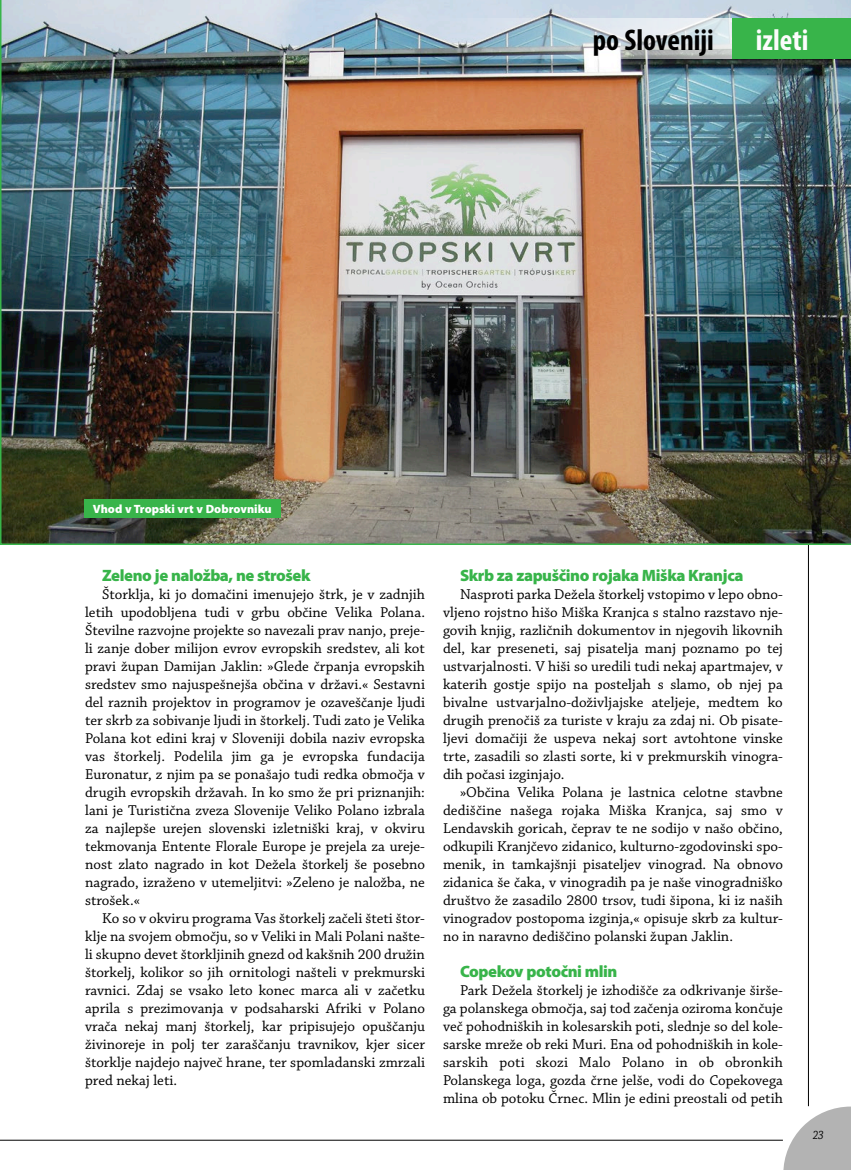
<style>
.page{position:relative;width:851px;height:1170px;background:#fff}
.page>*{position:absolute;margin:0;border:0;box-sizing:border-box;transform-origin:0 0}
.t1{font:700 condensed 30px "Myriad Pro";color:#000}
.t2{font:700 condensed 30px "Myriad Pro";color:#fcfcfc}
.t3{font:900 16.5px "Myriad Pro";letter-spacing:-.025em;color:#38b44a}
.t4{font:15px/18px "Chaparral Pro";color:#000;text-align:justify}
.t5{font:italic 12.75px "Chaparral Pro";color:#000;scale:.85 1}
.t6{font:900 12px "Myriad Pro";color:#fff}
</style>
<div class="page">
<hr style="left:0;top:1139px;width:782px;height:1px;background:#000">
<hr style="left:807px;top:98px;width:1px;height:1008px;background:#000">
<img style="left:0;top:0;width:850px;height:545px">
<div style="left:84px;top:500px;width:197px;height:18px;background:#38b44a"></div>
<img style="left:432px;top:18px;width:299px;height:40px">
<div style="left:731px;top:18px;width:119px;height:40px;background:#38b44a"></div>
<svg style="left:783px;top:1106px;width:67px;height:63px"></svg>
<h1 class="t1" style="left:592px;top:21px;width:122px">po Sloveniji</h1>
<h1 class="t2" style="left:755px;top:21px;width:54px">izleti</h1>
<p class="t6" style="left:93px;top:502px;width:180px">Vhod v Tropski vrt v Dobrovniku</p>
<p class="t3" style="left:102px;top:566px;width:210px">Zeleno je naložba, ne strošek</p>
<p class="t4" style="left:85px;top:586px;width:341px;text-indent:17px">Štorklja, ki jo domačini imenujejo štrk, je v zadnjih letih upodobljena tudi v grbu občine Velika Polana.<br>Številne razvojne projekte so navezali prav nanjo, preje&shy;li zanje dober milijon evrov evropskih sredstev, ali kot pravi župan Damijan Jaklin: »Glede črpanja evropskih sredstev smo najuspešnejša občina v državi.« Sestavni del raznih projektov in programov je ozaveščanje ljudi ter skrb za sobivanje ljudi in štorkelj. Tudi zato je Velika Polana kot edini kraj v Sloveniji dobila naziv evropska vas štorkelj. Podelila jim ga je evropska fundacija Euronatur, z njim pa se ponašajo tudi redka območja v drugih evropskih državah. In ko smo že pri priznanjih: lani je Turistična zveza Slovenije Veliko Polano izbrala za najlepše urejen slovenski izletniški kraj, v okviru tekmovanja Entente Florale Europe je prejela za ureje&shy;nost zlato nagrado in kot Dežela štorkelj še posebno nagrado, izraženo v utemeljitvi: »Zeleno je naložba, ne strošek.«</p>
<p class="t4" style="left:85px;top:910px;width:341px;text-indent:17px">Ko so v okviru programa Vas štorkelj začeli šteti štor&shy;klje na svojem območju, so v Veliki in Mali Polani našte&shy;li skupno devet štorkljinih gnezd od kakšnih 200 družin štorkelj, kolikor so jih ornitologi našteli v prekmurski ravnici. Zdaj se vsako leto konec marca ali v začetku aprila s prezimovanja v podsaharski Afriki v Polano vrača nekaj manj štorkelj, kar pripisujejo opuščanju živinoreje in polj ter zaraščanju travnikov, kjer sicer štorklje najdejo največ hrane, ter spomladanski zmrzali pred nekaj leti.</p>
<p class="t3" style="left:460px;top:566px;width:285px">Skrb za zapuščino rojaka Miška Kranjca</p>
<p class="t4" style="left:443px;top:586px;width:341px;text-indent:17px">Nasproti parka Dežela štorkelj vstopimo v lepo obno&shy;vljeno rojstno hišo Miška Kranjca s stalno razstavo nje&shy;govih knjig, različnih dokumentov in njegovih likovnih del, kar preseneti, saj pisatelja manj poznamo po tej ustvarjalnosti. V hiši so uredili tudi nekaj apartmajev, v katerih gostje spijo na posteljah s slamo, ob njej pa bivalne ustvarjalno-doživljajske ateljeje, medtem ko drugih prenočiš za turiste v kraju za zdaj ni. Ob pisate&shy;ljevi domačiji že uspeva nekaj sort avtohtone vinske trte, zasadili so zlasti sorte, ki v prekmurskih vinogra&shy;dih počasi izginjajo.</p>
<p class="t4" style="left:443px;top:784px;width:341px;text-indent:17px">»Občina Velika Polana je lastnica celotne stavbne dediščine našega rojaka Miška Kranjca, saj smo v Lendavskih goricah, čeprav te ne sodijo v našo občino, odkupili Kranjčevo zidanico, kulturno-zgodovinski spo&shy;menik, in tamkajšnji pisateljev vinograd. Na obnovo zidanica še čaka, v vinogradih pa je naše vinogradniško društvo že zasadilo 2800 trsov, tudi šipona, ki iz naših vinogradov postopoma izginja,« opisuje skrb za kultur&shy;no in naravno dediščino polanski župan Jaklin.</p>
<p class="t3" style="left:460px;top:962px;width:159px">Copekov potočni mlin</p>
<p class="t4" style="left:443px;top:982px;width:341px;text-indent:17px">Park Dežela štorkelj je izhodišče za odkrivanje širše&shy;ga polanskega območja, saj tod začenja oziroma končuje več pohodniških in kolesarskih poti, slednje so del kole&shy;sarske mreže ob reki Muri. Ena od pohodniških in kole&shy;sarskih poti skozi Malo Polano in ob obronkih Polanskega loga, gozda črne jelše, vodi do Copekovega mlina ob potoku Črnec. Mlin je edini preostali od petih</p>
<p class="t5" style="left:812px;top:1128px;width:15px">23</p>
</div>
